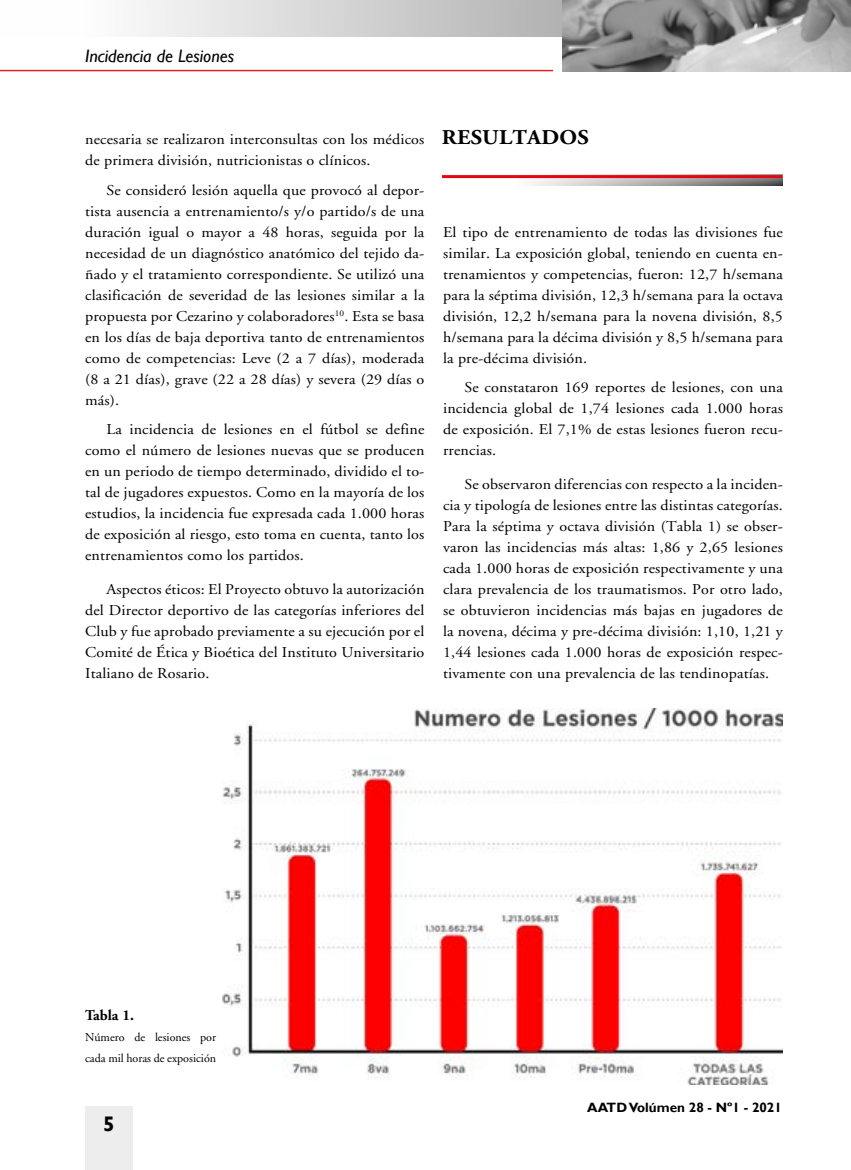
<style>
.page{position:relative;width:851px;height:1170px;background:#fff}
.page>*{position:absolute;margin:0;border:0;box-sizing:border-box;transform-origin:0 0}
.t1{font:700 21px "Adobe Garamond Pro";letter-spacing:.01em;color:#000;scale:1.07 1}
.t2{font:700 21px "Gill Sans";color:#b3b2b2}
.t3{font:italic 18px "Gill Sans";color:#000}
.t4{font:15px/21px "Adobe Garamond";letter-spacing:.01em;color:#000;text-align:justify;scale:1.07 1}
.t5{font:700 15px "Adobe Garamond";color:#000}
.t6{font:700 13.5px "Gill Sans";color:#000}
.t7{font:12px/21px "Adobe Garamond";color:#000}
.s1{color:#020203}
</style>
<div class="page">
<div style="left:85px;top:1106px;width:48px;height:63px;background:#ededed"></div>
<div style="left:0;top:0;width:568px;height:36px;background:linear-gradient(to right,#fff,#b3b3b3)"></div>
<img style="left:562px;top:0;width:288px;height:71px">
<svg style="left:442px;top:174px;width:340px;height:12px"></svg>
<hr style="left:442px;top:175px;width:340px;height:3px;background:#e30613">
<img style="left:223px;top:708px;width:559px;height:375px">
<hr style="left:0;top:70px;width:553px;height:1px;background:#e52321">
<p class="t3" style="left:85px;top:45px;width:150px">Incidencia de Lesiones</p>
<p class="t4" style="left:85px;top:129px;width:318px">necesaria se realizaron interconsultas con los médicos de primera división, nutricionistas o clínicos.</p>
<p class="t4" style="left:85px;top:180px;width:318px;text-indent:21px">Se consideró lesión aquella que provocó al depor&shy;tista ausencia a entrenamiento/s y/o partido/s de una duración igual o mayor a 48 horas, seguida por la necesidad de un diagnóstico anatómico del tejido da&shy;ñado y el tratamiento correspondiente. Se utilizó una clasificación de severidad de las lesiones similar a la propuesta por Cezarino y colaboradores<sup>10</sup>. Esta se basa en los días de baja deportiva tanto de entrenamientos como de competencias: Leve (2 a 7 días), moderada (8 a 21 días), grave (22 a 28 días) y severa (29 días o más).</p>
<p class="t4" style="left:85px;top:419px;width:318px;text-indent:21px">La incidencia de lesiones en el fútbol se define como el número de lesiones nuevas que se producen en un periodo de tiempo determinado, dividido el to&shy;tal de jugadores expuestos. Como en la mayoría de los estudios, la incidencia fue expresada cada 1.000 horas de exposición al riesgo, esto toma en cuenta, tanto los entrenamientos como los partidos.</p>
<p class="t4" style="left:85px;top:579px;width:318px;text-indent:21px">Aspectos éticos: El Proyecto obtuvo la autorización del Director deportivo de las categorías inferiores del Club y fue aprobado previamente a su ejecución por el Comité de Ética y Bioética del Instituto Universitario Italiano de Rosario.</p>
<h1 class="t1" style="left:442px;top:125px;width:139px">RESULTADOS</h1>
<p class="t4" style="left:443px;top:222px;width:319px">El tipo de entrenamiento de todas las divisiones fue similar. La exposición global, teniendo en cuenta en&shy;trenamientos y competencias, fueron: 12,7 h/semana para la séptima división, 12,3 h/semana para la octava división, 12,2 h/semana para la novena división, 8,5 h/semana para la décima división y 8,5 h/semana para la pre-décima división.</p>
<p class="t4" style="left:443px;top:377px;width:319px;text-indent:21px">Se constataron 169 reportes de lesiones, con una incidencia global de 1,74 lesiones cada 1.000 horas de exposición. El 7,1% de estas lesiones fueron recu&shy;rrencias.</p>
<p class="t4" style="left:443px;top:474px;width:319px;text-indent:21px">Se observaron diferencias con respecto a la inciden&shy;cia y tipología de lesiones entre las distintas categorías.<br>Para la séptima y octava división (Tabla 1) se obser&shy;varon las incidencias más altas: 1,86 y 2,65 lesiones cada 1.000 horas de exposición respectivamente y una clara prevalencia de los traumatismos. Por otro lado, se obtuvieron incidencias más bajas en jugadores de la novena, décima y pre-décima división: 1,10, 1,21 y 1,44 lesiones cada 1.000 horas de exposición respec&shy;tivamente con una prevalencia de las tendinopatías.</p>
<p class="t5" style="left:85px;top:1007px;width:51px">Tabla 1.</p>
<p class="t7" style="left:85px;top:1027px;width:132px">Número de lesiones por cada mil horas de exposición</p>
<h1 class="t2" style="left:93px;top:1110px;width:23px">5<span class="s1">5</span></h1>
<p class="t6" style="left:587px;top:1099px;width:196px">AATD Volúmen 28 - Nº1 - 2021</p>
</div>
